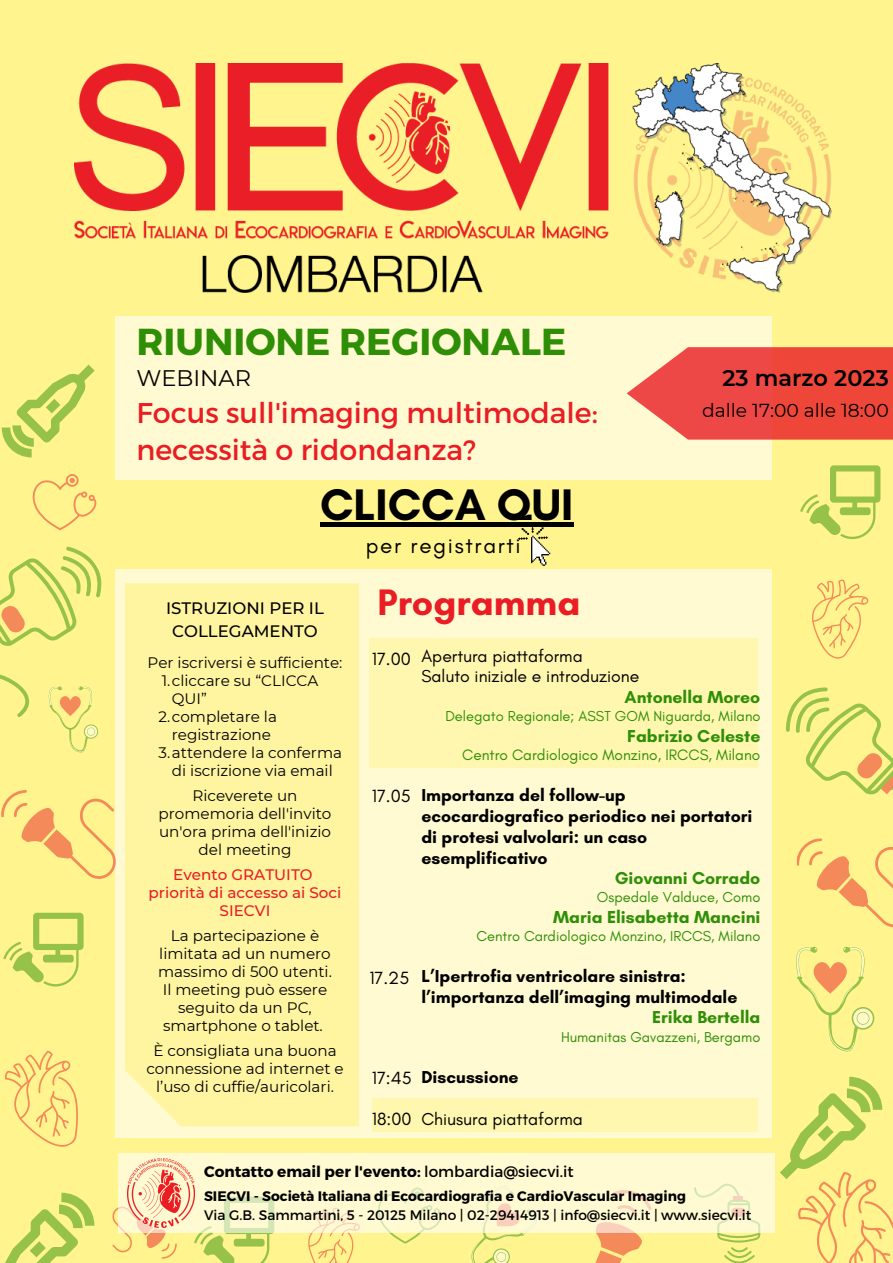
<style>
.page{position:relative;width:893px;height:1263px;background:#fff48d}
.page>*{position:absolute;margin:0;border:0;box-sizing:border-box;transform-origin:0 0}
.t1{font:700 45px "Glacial Indifference";color:#000}
.t2{font:700 37.5px "Montserrat";color:#2e8f07}
.t3{font:700 37.5px "Glacial Indifference";color:#ea1c24}
.t4{font:28.5px/37.1px "Montserrat";color:#ea1c24}
.t5{font:22.5px "Glacial Indifference";letter-spacing:.075em;color:#000}
.t6{font:600 22.5px "Montserrat";color:#000}
.t7{font:22.5px "Montserrat";color:#000}
.t8{font:18.75px "Montserrat";color:#000}
.t9{font:18px "Glacial Indifference";color:#000}
.t10{font:700 17.7px "Glacial Indifference";color:#2e8f07}
.t11{font:700 17.62px/20.9px "Glacial Indifference";color:#000}
.t12{font:17.62px/20.9px "Glacial Indifference";color:#000}
.t13{font:700 17.62px "Glacial Indifference";color:#2e8f07}
.t14{font:500 16.58px/23px "Montserrat";color:#000;text-align:center}
.t15{font:15.38px "Glacial Indifference";color:#2e8f07}
.t16{font:700 15.3px "Montserrat";color:#000}
.t17{font:15.15px/18px "Montserrat";color:#000;text-align:center}
.t18{font:500 15.15px/18px "Montserrat";color:#ea1c24;text-align:center}
.t19{font:14.7px "Glacial Indifference";color:#2e8f07}
.t20{font:14.62px "Glacial Indifference";color:#2e8f07}
.t21{font:13.8px "Montserrat";color:#000}
.t22{font:700 13.8px "Montserrat";color:#000}
.s1{font-weight:400}
</style>
<div class="page">
<svg style="left:5px;top:1193px;width:89px;height:70px"></svg>
<svg style="left:194px;top:1233px;width:79px;height:30px"></svg>
<svg style="left:717px;top:1233px;width:43px;height:30px"></svg>
<div style="left:115px;top:316px;width:656px;height:164px;background:#fffad1"></div>
<svg style="left:112px;top:1207px;width:65px;height:52px"></svg>
<svg style="left:5px;top:1050px;width:73px;height:97px"></svg>
<svg style="left:2px;top:365px;width:93px;height:92px"></svg>
<svg style="left:308px;top:1233px;width:46px;height:30px"></svg>
<svg style="left:471px;top:1233px;width:54px;height:30px"></svg>
<svg style="left:389px;top:1233px;width:32px;height:11px"></svg>
<svg style="left:800px;top:465px;width:80px;height:74px"></svg>
<svg style="left:627px;top:347px;width:266px;height:93px;background:#f05d50"></svg>
<svg style="left:812px;top:579px;width:56px;height:80px"></svg>
<div style="left:115px;top:569px;width:656px;height:568px;background:#fffad1"></div>
<svg style="left:786px;top:687px;width:107px;height:108px"></svg>
<svg style="left:796px;top:838px;width:97px;height:90px"></svg>
<svg style="left:796px;top:947px;width:79px;height:105px"></svg>
<svg style="left:780px;top:1077px;width:113px;height:186px"></svg>
<svg style="left:32px;top:474px;width:65px;height:56px"></svg>
<svg style="left:595px;top:1233px;width:47px;height:30px"></svg>
<svg style="left:0;top:546px;width:102px;height:207px"></svg>
<svg style="left:1px;top:790px;width:115px;height:89px"></svg>
<svg style="left:3px;top:913px;width:81px;height:73px"></svg>
<svg style="left:118px;top:1153px;width:657px;height:80px;background:#fdf7cf"></svg>
<img style="left:127px;top:1158px;width:67px;height:69px">
<hr style="left:320px;top:523px;width:253px;height:4px;background:#000">
<div style="left:125px;top:583px;width:234px;height:543px;background:#fff5a1"></div>
<img style="left:518px;top:524px;width:56px;height:42px">
<div style="left:369px;top:638px;width:389px;height:130px;background:#fff7af"></div>
<div style="left:372px;top:1098px;width:385px;height:34px;background:#fff7af"></div>
<img style="left:75px;top:63px;width:756px;height:229px">
<h2 class="t2" style="left:136px;top:318px;width:431px">RIUNIONE REGIONALE</h2>
<h3 class="t7" style="left:136px;top:364px;width:116px">WEBINAR</h3>
<h3 class="t4" style="left:136px;top:393px;width:463px">Focus sull'imaging multimodale: necessità o ridondanza?</h3>
<h1 class="t1" style="left:320px;top:478px;width:255px">CLICCA QUI</h1>
<h3 class="t5" style="left:366px;top:532px;width:157px">per registrarti</h3>
<h3 class="t6" style="left:722px;top:364px;width:168px">23 marzo 2023</h3>
<p class="t8" style="left:702px;top:398px;width:188px">dalle 17:00 alle 18:00</p>
<p class="t14" style="left:166px;top:597px;width:159px">ISTRUZIONI PER IL<br>COLLEGAMENTO</p>
<p class="t17" style="left:147px;top:653px;width:196px">Per iscriversi è sufficiente:</p>
<p class="t17" style="left:162px;top:671px;width:158px">1.cliccare su “CLICCA</p>
<p class="t17" style="left:172px;top:689px;width:37px">QUI”</p>
<p class="t17" style="left:159px;top:707px;width:120px">2.completare la</p>
<p class="t17" style="left:172px;top:725px;width:101px">registrazione</p>
<p class="t17" style="left:159px;top:743px;width:185px">3.attendere la conferma</p>
<p class="t17" style="left:172px;top:761px;width:162px">di iscrizione via email</p>
<p class="t17" style="left:159px;top:786px;width:174px">Riceverete un promemoria dell'invito un'ora prima dell'inizio del meeting</p>
<p class="t18" style="left:149px;top:865px;width:194px">Evento GRATUITO priorità di accesso ai Soci<br>SIECVI</p>
<p class="t17" style="left:158px;top:926px;width:175px">La partecipazione è limitata ad un numero massimo di 500 utenti.<br>Il meeting può essere seguito da un PC, smartphone o tablet.</p>
<p class="t17" style="left:146px;top:1041px;width:199px">È consigliata una buona connessione ad internet e l’uso di cuffie/auricolari.</p>
<h2 class="t3" style="left:377px;top:579px;width:204px">Programma</h2>
<p class="t12" style="left:421px;top:645px;width:219px">Apertura piattaforma<br>Saluto iniziale e introduzione</p>
<p class="t13" style="left:624px;top:686px;width:137px">Antonella Moreo</p>
<p class="t19" style="left:445px;top:707px;width:317px">Delegato Regionale; ASST GOM Niguarda, Milano</p>
<p class="t13" style="left:627px;top:725px;width:135px">Fabrizio Celeste</p>
<p class="t15" style="left:462px;top:745px;width:300px">Centro Cardiologico Monzino, IRCCS, Milano</p>
<p class="t11" style="left:421px;top:784px;width:332px">Importanza del follow-up ecocardiografico periodico nei portatori di protesi valvolari: un caso esemplificativo</p>
<p class="t13" style="left:615px;top:868px;width:147px">Giovanni Corrado</p>
<p class="t19" style="left:597px;top:888px;width:165px">Ospedale Valduce, Como</p>
<p class="t10" style="left:553px;top:906px;width:209px">Maria Elisabetta Mancini</p>
<p class="t19" style="left:476px;top:927px;width:285px">Centro Cardiologico Monzino, IRCCS, Milano</p>
<p class="t11" style="left:421px;top:965px;width:317px">L’Ipertrofia ventricolare sinistra: l’importanza dell’imaging multimodale</p>
<p class="t13" style="left:652px;top:1007px;width:110px">Erika Bertella</p>
<p class="t20" style="left:561px;top:1027px;width:201px">Humanitas Gavazzeni, Bergamo</p>
<p class="t11" style="left:421px;top:1066px;width:99px">Discussione</p>
<p class="t12" style="left:421px;top:1108px;width:163px">Chiusura piattaforma</p>
<p class="t9" style="left:372px;top:648px;width:41px">17.00</p>
<p class="t9" style="left:372px;top:785px;width:40px">17.05</p>
<p class="t9" style="left:369px;top:967px;width:41px">17.25</p>
<p class="t9" style="left:372px;top:1067px;width:41px">17:45</p>
<p class="t9" style="left:372px;top:1107px;width:41px">18:00</p>
<p class="t16" style="left:204px;top:1161px;width:371px">Contatto email per l'evento: <span class="s1">lombardia@siecvi.it</span></p>
<p class="t22" style="left:204px;top:1187px;width:483px">SIECVI - Società Italiana di Ecocardiografia e CardioVascular Imaging</p>
<p class="t21" style="left:204px;top:1206px;width:549px">Via G.B. Sammartini, 5 - 20125 Milano | 02-29414913 | info@siecvi.it | www.siecvi.it</p>
</div>
